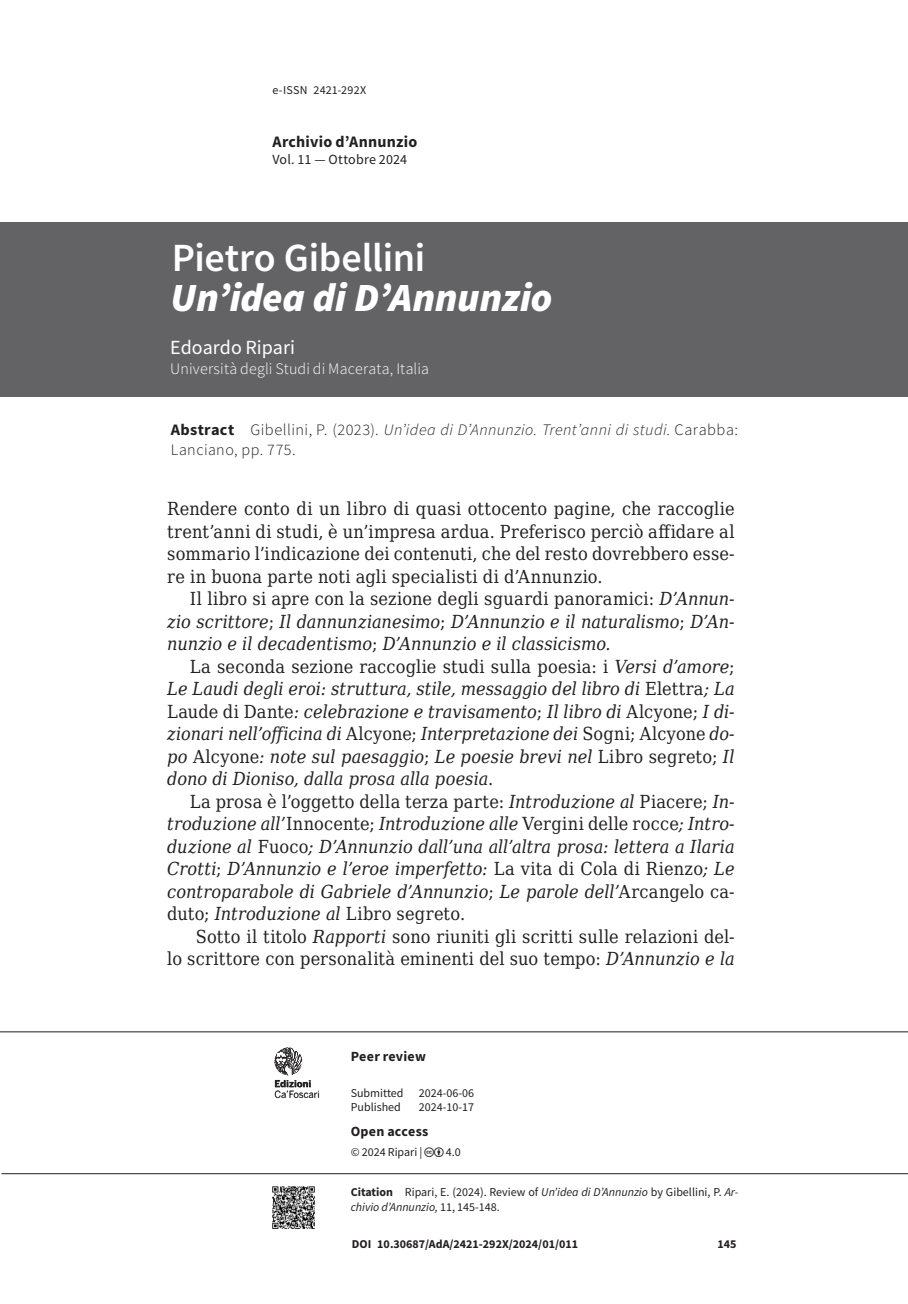
<style>
.page{position:relative;width:908px;height:1304px;background:#fff}
.page>*{position:absolute;margin:0;border:0;box-sizing:border-box;transform-origin:0 0}
.t1{font:italic 900 40px "Source Sans Pro";color:#fff}
.t2{font:600 40px "Source Sans Pro";letter-spacing:-.005em;color:#fff}
.t3{font:20px "Source Sans Pro";color:#fff}
.t4{font:italic 18px/22.4px "DejaVu Serif Condensed";color:#231f20;text-align:justify}
.t5{font:18px/22.4px "DejaVu Serif Condensed";letter-spacing:.015em;color:#231f20;text-align:justify}
.t6{font:300 16px/20px "Source Sans Pro";letter-spacing:.03em;color:#231f20}
.t7{font:300 16px "Source Sans Pro";letter-spacing:.01em;color:#fff}
.t8{font:700 16px "Source Sans Pro";letter-spacing:.015em;color:#231f20}
.t9{font:700 14px "Source Sans Pro";letter-spacing:.02em;color:#231f20}
.t10{font:14px "Source Sans Pro";letter-spacing:.015em;color:#231f20}
.t11{font:12px/15px "Source Sans Pro";color:#231f20}
.t12{font:700 12px "Source Sans Pro";color:#231f20}
.t13{font:9.6px "Benton Sans";letter-spacing:-.01em;color:#231f20}
.t14{font:700 9.6px "Benton Sans";color:#231f20}
.s1{font-weight:700}
.s2{font-style:italic}
.s3{font-style:normal}
.s4{font-family:"ECF Serif Condensed SC"}
</style>
<div class="page">
<hr style="left:2px;top:1173px;width:905px;height:1px;background:#231f20">
<hr style="left:0;top:1031px;width:907px;height:1px;background:#231f20">
<img style="left:272px;top:1187px;width:42px;height:42px">
<svg style="left:274px;top:1047px;width:45px;height:51px"></svg>
<div style="left:0;top:223px;width:907px;height:174px;background:#636366"></div>
<p class="t11" style="left:272px;top:82px;width:95px">e‑ISSN 2421‑292X</p>
<p class="t8" style="left:272px;top:131px;width:146px">Archivio d’Annunzio</p>
<p class="t10" style="left:272px;top:150px;width:136px">Vol. 11 — Ottobre 2024</p>
<h1 class="t2" style="left:172px;top:232px;width:255px">Pietro Gibellini</h1>
<h1 class="t1" style="left:170px;top:270px;width:383px">Un’idea di D’Annunzio</h1>
<p class="t3" style="left:170px;top:335px;width:126px">Edoardo Ripari</p>
<p class="t7" style="left:170px;top:359px;width:260px">Università degli Studi di Macerata, Italia</p>
<p class="t6" style="left:171px;top:420px;width:568px"><span class="s1">Abstract</span> Gibellini, P. (2023). <span class="s2">Un’idea di D’Annunzio. Trent’anni di studi.</span> Carabba:<br>Lanciano, pp. 775.</p>
<p class="t5" style="left:167px;top:497px;width:568px">Rendere conto di un libro di quasi ottocento pagine, che raccoglie trent’anni di studi, è un’impresa ardua. Preferisco perciò affidare al sommario l’indicazione dei contenuti, che del resto dovrebbero esse‑ re in buona parte noti agli specialisti di d’Annunzio.</p>
<p class="t4" style="left:167px;top:587px;width:568px;text-indent:23px"><span class="s3">Il libro si apre con la sezione degli sguardi panoramici:</span> D’Annun&shy;zio scrittore<span class="s3">;</span> Il dannunzianesimo<span class="s3">;</span> D’Annunzio e il naturalismo<span class="s3">;</span> D’An&shy;nunzio e il decadentismo<span class="s3">;</span> D’Annunzio e il classicismo.</p>
<p class="t4" style="left:167px;top:655px;width:568px;text-indent:23px"><span class="s3">La seconda sezione raccoglie studi sulla poesia: i</span> Versi d’amore<span class="s3">; </span>Le Laudi degli eroi: struttura, stile, messaggio del libro di <span class="s3">Elettra</span>; La <span class="s3">Laude di Dante</span>: celebrazione e travisamento<span class="s3">;</span> Il libro di <span class="s3">Alcyone;</span> I di&shy;zionari nell’officina di <span class="s3">Alcyone;</span> Interpretazione dei <span class="s3">Sogni; Alcyone</span> do&shy;po <span class="s3">Alcyone</span>: note sul paesaggio<span class="s3">;</span> Le poesie brevi nel <span class="s3">Libro segreto;</span> Il dono di Dioniso, dalla prosa alla poesia<span class="s3">.</span></p>
<p class="t4" style="left:167px;top:790px;width:568px;text-indent:23px"><span class="s3">La prosa è l’oggetto della terza parte:</span> Introduzione al <span class="s3">Piacere;</span> In&shy;troduzione all’<span class="s3">Innocente;</span> Introduzione alle <span class="s3">Vergini delle rocce</span>; Intro&shy;duzione al <span class="s3">Fuoco</span>; D’Annunzio dall’una all’altra prosa: lettera a Ilaria Crotti<span class="s3">;</span> D’Annunzio e l’eroe imperfetto: <span class="s3">La vita di Cola di Rienzo</span>; Le controparabole di Gabriele d’Annunzio<span class="s3">;</span> Le parole dell’<span class="s3">Arcangelo ca‑ duto;</span> Introduzione al <span class="s3">Libro segreto.</span></p>
<p class="t5" style="left:167px;top:925px;width:568px;text-align:right"><span class="s4">S</span>otto il titolo <span class="s2">Rapporti</span> sono riuniti gli scritti sulle relazioni del‑<br>lo scrittore con personalità eminenti del suo tempo: <span class="s2">D’Annunzio e la</span></p>
<p class="t14" style="left:274px;top:1078px;width:38px">Edizioni</p>
<p class="t13" style="left:274px;top:1088px;width:47px">Ca’Foscari</p>
<p class="t9" style="left:350px;top:1046px;width:77px">Peer review</p>
<p class="t11" style="left:350px;top:1085px;width:54px">Submitted</p>
<p class="t11" style="left:418px;top:1085px;width:57px">2024‑06‑06</p>
<p class="t11" style="left:350px;top:1099px;width:52px">Published</p>
<p class="t11" style="left:418px;top:1099px;width:57px">2024-10-17</p>
<p class="t9" style="left:350px;top:1122px;width:79px">Open access</p>
<p class="t11" style="left:350px;top:1144px;width:73px">© 2024 Ripari |</p>
<p class="t11" style="left:445px;top:1144px;width:16px">4.0</p>
<p class="t11" style="left:350px;top:1184px;width:389px"><span class="s1">Citation</span> Ripari, E. (2024). Review of <span class="s2">Un’idea di D’Annunzio</span> by Gibellini, P. <span class="s2">Ar&shy;chivio d’Annunzio,</span> 11, 145‑148.</p>
<p class="t12" style="left:351px;top:1235px;width:228px">DOI 10.30687/AdA/2421‑292X/2024/01/011</p>
<p class="t12" style="left:717px;top:1236px;width:21px">145</p>
</div>
